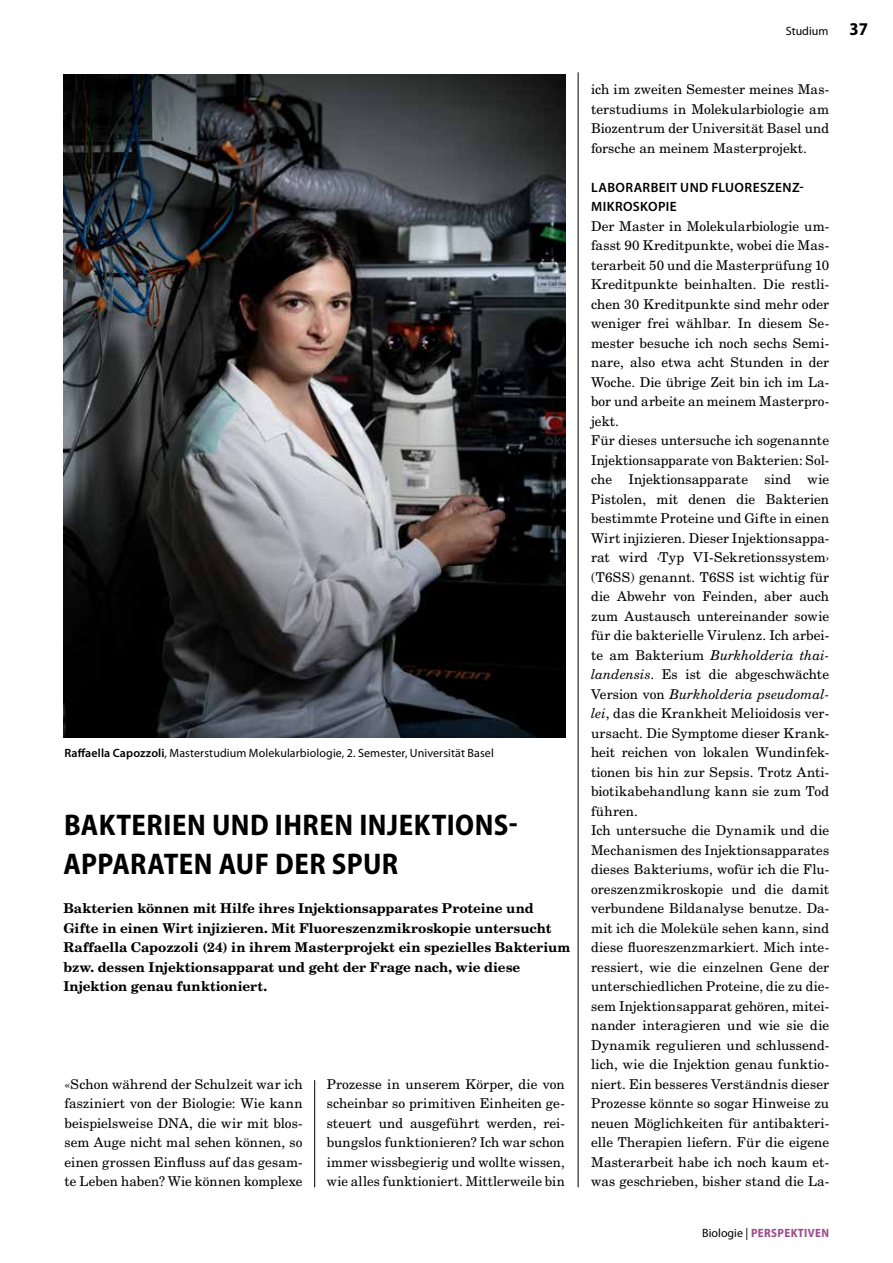
<style>
.page{position:relative;width:893px;height:1263px;background:#fff}
.page>*{position:absolute;margin:0;border:0;box-sizing:border-box;transform-origin:0 0}
.t1{font:700 semi-condensed 30px/39px "Myriad Pro";letter-spacing:.015em;color:#000}
.t2{font:700 semi-condensed 18px "Myriad Pro";color:#000}
.t3{font:13.5px/19.5px "New Century Schlbk LT Std";letter-spacing:.005em;color:#000;text-align:justify}
.t4{font:700 13.5px/19.5px "New Century Schlbk LT Std";color:#000}
.t5{font:600 13.5px/19.5px "Myriad Pro";letter-spacing:.03em;color:#000}
.t6{font:12px "Myriad Pro";letter-spacing:.01em;color:#000}
.t7{font:700 semi-condensed 12px "Myriad Pro";letter-spacing:.03em;color:#9d4a8b}
.s1{font-weight:600}
.s2{font-style:italic}
.s3{font-weight:400;font-stretch:normal;color:#000}
</style>
<div class="page">
<img style="left:64px;top:75px;width:502px;height:663px">
<hr style="left:314px;top:1080px;width:1px;height:107px;background:#000">
<hr style="left:578px;top:72px;width:1px;height:1115px;background:#000">
<p class="t6" style="left:786px;top:23px;width:44px">Studium</p>
<p class="t6" style="left:65px;top:746px;width:431px"><span class="s1">Raffaella Capozzoli</span>, Masterstudium Molekularbiologie, 2. Semester, Universität Basel</p>
<h1 class="t1" style="left:64px;top:805px;width:456px">BAKTERIEN UND IHREN INJEKTIONS-<br>APPARATEN AUF DER SPUR</h1>
<p class="t4" style="left:63px;top:899px;width:509px">Bakterien können mit Hilfe ihres Injektionsapparates Proteine und Gifte in einen Wirt injizieren. Mit Fluoreszenzmikroskopie untersucht Raffaella Capozzoli (24) in ihrem Masterprojekt ein spezielles Bakterium bzw. dessen Injektionsapparat und geht der Frage nach, wie diese Injektion genau funktioniert.</p>
<p class="t3" style="left:64px;top:1074px;width:240px">«Schon während der Schulzeit war ich fasziniert von der Biologie: Wie kann beispielsweise DNA, die wir mit blos&shy;sem Auge nicht mal sehen können, so einen grossen Einfluss auf das gesam&shy;te Leben haben? Wie können komplexe</p>
<p class="t3" style="left:327px;top:1074px;width:240px">Prozesse in unserem Körper, die von scheinbar so primitiven Einheiten ge&shy;steuert und ausgeführt werden, rei&shy;bungslos funktionieren? Ich war schon immer wissbegierig und wollte wissen, wie alles funktioniert. Mittlerweile bin</p>
<p class="t3" style="left:591px;top:80px;width:240px">ich im zweiten Semester meines Mas&shy;terstudiums in Molekularbiologie am Biozentrum der Universität Basel und forsche an meinem Masterprojekt.</p>
<p class="t5" style="left:591px;top:177px;width:214px">LABORARBEIT UND FLUORESZENZ-<br>MIKROSKOPIE</p>
<p class="t3" style="left:591px;top:216px;width:240px;text-align:left">Der Master in Molekularbiologie um&shy;fasst 90 Kreditpunkte, wobei die Mas&shy;terarbeit 50 und die Masterprüfung 10<br>Kreditpunkte beinhalten. Die restli&shy;chen 30 Kreditpunkte sind mehr oder weniger frei wählbar. In diesem Se&shy;mester besuche ich noch sechs Semi&shy;nare, also etwa acht Stunden in der Woche. Die übrige Zeit bin ich im La&shy;bor und arbeite an meinem Masterpro&shy;jekt.<br>Für dieses untersuche ich sogenannte Injektionsapparate von Bakterien: Sol&shy;che Injektionsapparate sind wie Pistolen, mit denen die Bakterien bestimmte Proteine und Gifte in einen Wirt injizieren. Dieser Injektionsappa&shy;rat wird ‹Typ VI-Sekretionssystem› (T6SS) genannt. T6SS ist wichtig für die Abwehr von Feinden, aber auch zum Austausch untereinander sowie für die bakterielle Virulenz. Ich arbei&shy;te am Bakterium <span class="s2">Burkholderia thai&shy;landensis</span>. Es ist die abgeschwächte Version von <span class="s2">Burkholderia pseudomal&shy;lei</span>, das die Krankheit Melioidosis ver&shy;ursacht. Die Symptome dieser Krank&shy;heit reichen von lokalen Wundinfek&shy;tionen bis hin zur Sepsis. Trotz Anti&shy;biotikabehandlung kann sie zum Tod führen.<br>Ich untersuche die Dynamik und die Mechanismen des Injektionsapparates dieses Bakteriums, wofür ich die Flu&shy;oreszenzmikroskopie und die damit verbundene Bildanalyse benutze. Da&shy;mit ich die Moleküle sehen kann, sind diese fluoreszenzmarkiert. Mich inte&shy;ressiert, wie die einzelnen Gene der unterschiedlichen Proteine, die zu die&shy;sem Injektionsapparat gehören, mitei&shy;nander interagieren und wie sie die Dynamik regulieren und schlussend&shy;lich, wie die Injektion genau funktio&shy;niert. Ein besseres Verständnis dieser Prozesse könnte so sogar Hinweise zu neuen Möglichkeiten für antibakteri&shy;elle Therapien liefern. Für die eigene Masterarbeit habe ich noch kaum et&shy;was geschrieben, bisher stand die La-</p>
<p class="t7" style="left:702px;top:1225px;width:128px"><span class="s3">Biologie |</span> PERSPEKTIVEN</p>
<h2 class="t2" style="left:849px;top:17px;width:20px">37</h2>
</div>
